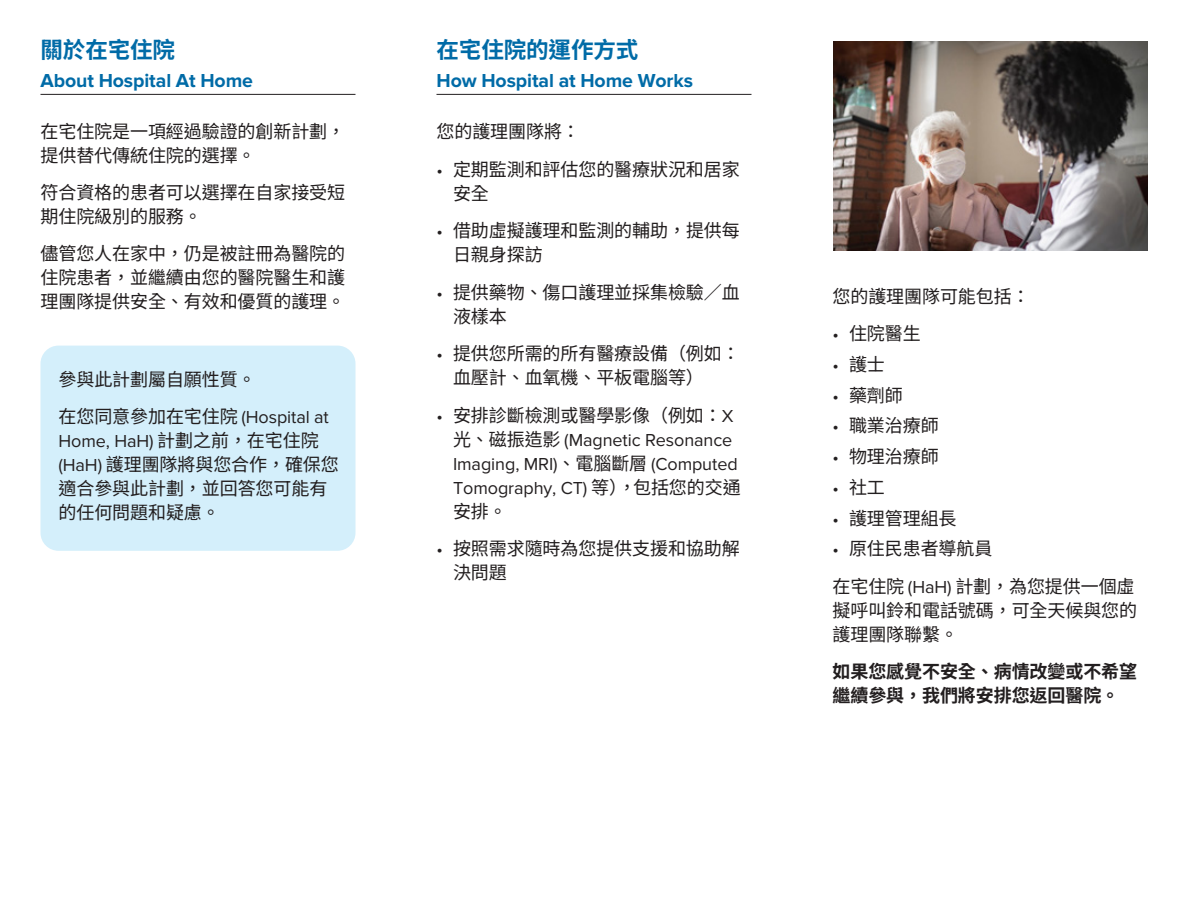
<style>
.page{position:relative;width:1188px;height:918px;background:#fff}
.page>*{position:absolute;margin:0;border:0;box-sizing:border-box;transform-origin:0 0}
.Heading_1{font:100 22.5px "Noto Sans TC";letter-spacing:-.005em;color:#006ba7}
.Heading_1-2{font:700 19.5px "Proxima Nova";letter-spacing:-.005em;color:#006ba7}
.Body_text{font:100 18px/24px "Noto Sans TC";letter-spacing:-.005em;color:#231f20}
.Body_text-2{font:18px/24px "Proxima Nova";letter-spacing:-.005em;color:#231f20}
.s1{font-family:"Proxima Nova";font-weight:400}
.s2{font-family:"Noto Sans TC";font-weight:100}
</style>
<div class="page">
<div style="left:40px;top:346px;width:316px;height:205px;background:#d4effb;border-radius:18px"></div>
<hr style="left:40px;top:94px;width:316px;height:1px;background:#231f20">
<hr style="left:436px;top:94px;width:316px;height:1px;background:#231f20">
<img style="left:833px;top:41px;width:315px;height:209px">
<p class="Heading_1" style="left:40px;top:38px;width:136px">關於在宅住院</p>
<p class="Heading_1-2" style="left:40px;top:70px;width:214px">About Hospital At Home</p>
<p class="Body_text" style="left:40px;top:120px;width:306px">在宅住院是一項經過驗證的創新計劃，提供替代傳統住院的選擇。</p>
<p class="Body_text" style="left:40px;top:181px;width:306px">符合資格的患者可以選擇在自家接受短期住院級別的服務。</p>
<p class="Body_text" style="left:40px;top:242px;width:306px;text-align:justify">儘管您人在家中，仍是被註冊為醫院的住院患者，並繼續由您的醫院醫生和護理團隊提供安全、有效和優質的護理。</p>
<p class="Body_text" style="left:58px;top:368px;width:199px">參與此計劃屬自願性質。</p>
<p class="Body_text" style="left:58px;top:405px;width:282px">在您同意參加在宅住院 <span class="s1">(Hospital at<br>Home, HaH)</span> 計劃之前，在宅住院<span class="s1">(HaH)</span> 護理團隊將與您合作，確保您適合參與此計劃，並回答您可能有的任何問題和疑慮。</p>
<p class="Heading_1" style="left:436px;top:38px;width:203px">在宅住院的運作方式</p>
<p class="Heading_1-2" style="left:436px;top:70px;width:258px">How Hospital at Home Works</p>
<p class="Body_text" style="left:436px;top:120px;width:145px">您的護理團隊將：</p>
<p class="Body_text" style="left:453px;top:158px;width:288px;text-indent:-16px"><span class="s1">•</span> 定期監測和評估您的醫療狀況和居家安全</p>
<p class="Body_text" style="left:453px;top:219px;width:288px;text-indent:-16px"><span class="s1">•</span> 借助虛擬護理和監測的輔助，提供每日親身探訪</p>
<p class="Body_text" style="left:453px;top:281px;width:288px;text-indent:-16px"><span class="s1">•</span> 提供藥物、傷口護理並採集檢驗／血液樣本</p>
<p class="Body_text" style="left:453px;top:342px;width:288px;text-indent:-16px"><span class="s1">•</span> 提供您所需的所有醫療設備（例如：血壓計、血氧機、平板電腦等）</p>
<p class="Body_text-2" style="left:453px;top:404px;width:289px;text-indent:-16px">• <span class="s2">安排診斷檢測或醫學影像（例如：</span>X<span class="s2">光、磁振造影</span> (Magnetic Resonance<br>Imaging, MRI)<span class="s2">、電腦斷層</span> (Computed<br>Tomography, CT) <span class="s2">等），包括您的交通安排。</span></p>
<p class="Body_text" style="left:453px;top:537px;width:288px;text-indent:-16px"><span class="s1">•</span> 按照需求隨時為您提供支援和協助解決問題</p>
<p class="Body_text" style="left:832px;top:284px;width:199px">您的護理團隊可能包括：</p>
<p class="Body_text" style="left:832px;top:322px;width:90px"><span class="s1">•</span> 住院醫生</p>
<p class="Body_text" style="left:832px;top:353px;width:54px"><span class="s1">•</span> 護士</p>
<p class="Body_text" style="left:832px;top:383px;width:72px"><span class="s1">•</span> 藥劑師</p>
<p class="Body_text" style="left:832px;top:414px;width:108px"><span class="s1">•</span> 職業治療師</p>
<p class="Body_text" style="left:832px;top:445px;width:108px"><span class="s1">•</span> 物理治療師</p>
<p class="Body_text" style="left:832px;top:476px;width:54px"><span class="s1">•</span> 社工</p>
<p class="Body_text" style="left:832px;top:506px;width:126px"><span class="s1">•</span> 護理管理組長</p>
<p class="Body_text" style="left:832px;top:537px;width:161px"><span class="s1">•</span> 原住民患者導航員</p>
<p class="Body_text" style="left:832px;top:575px;width:306px">在宅住院 <span class="s1">(HaH)</span> 計劃，為您提供一個虛擬呼叫鈴和電話號碼，可全天候與您的護理團隊聯繫。</p>
<p class="Body_text" style="left:832px;top:660px;width:306px">如果您感覺不安全、病情改變或不希望繼續參與，我們將安排您返回醫院。</p>
</div>
